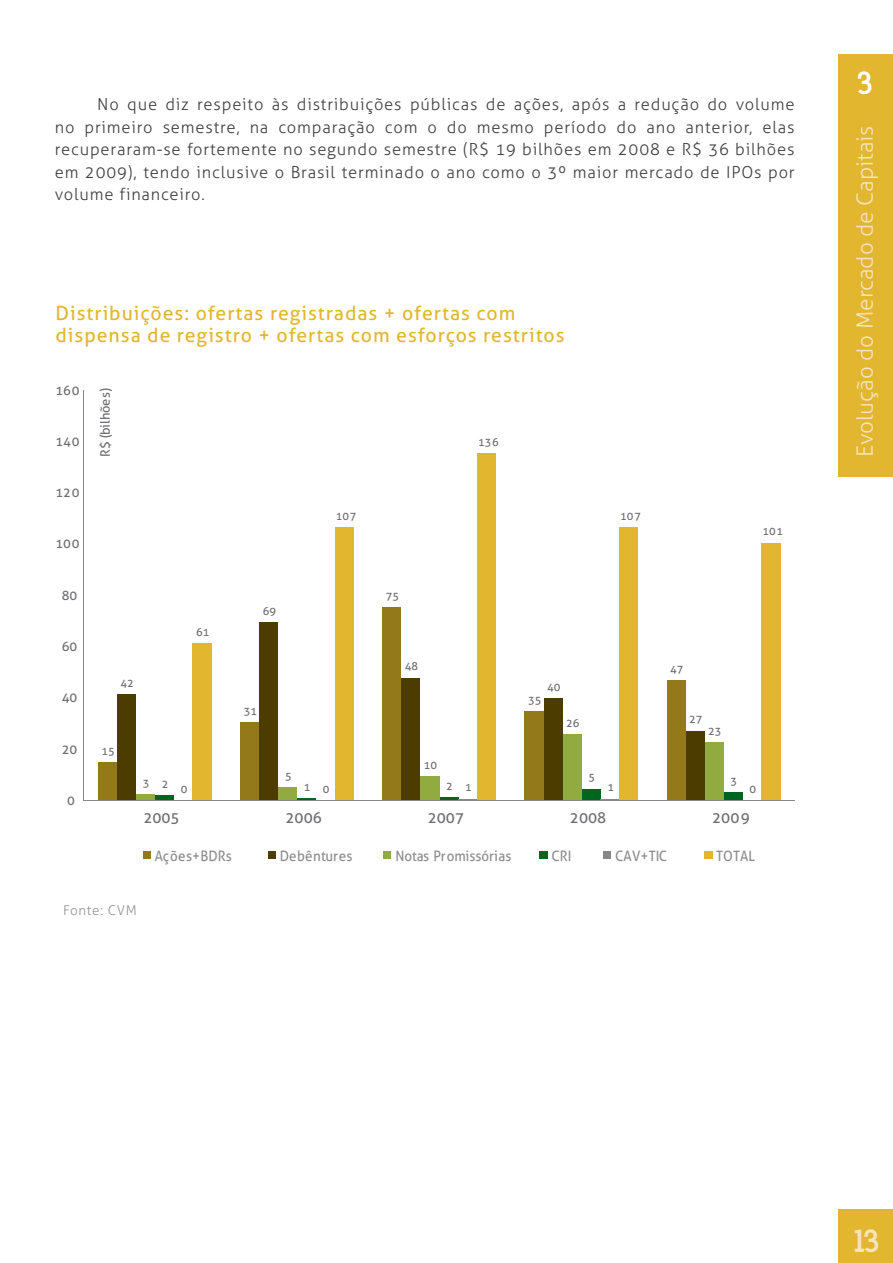
<style>
.page{position:relative;width:893px;height:1263px;background:#fff}
.page>*{position:absolute;margin:0;border:0;box-sizing:border-box;transform-origin:0 0}
.t1{font:900 30px "Nilland";color:#f5e4bd}
.t2{font:900 30px "Nilland";color:#fff}
.t3{font:300 22.5px "Aller";color:#f5e4bd}
.t4{font:19.5px/22.5px "Aller";letter-spacing:.05em;color:#e3b62f}
.t5{font:300 16.5px/22.5px "Aller";letter-spacing:.05em;color:#414042;text-align:justify}
.t6{font:15.15px "Aller";color:#6d6e71}
.t7{font:14.25px "Aller";color:#8c8c8c;scale:.93 1}
.t8{font:300 13.5px "Aller";letter-spacing:.05em;color:#939598}
.t9{font:12.9px "Aller";color:#6d6e71}
.t10{font:11.1px "Aller";color:#6d6e71}
</style>
<div class="page">
<div style="left:839px;top:1209px;width:54px;height:54px;background:#e3b62f"></div>
<div style="left:839px;top:54px;width:54px;height:422px;background:#e3b62f"></div>
<div style="left:98px;top:762px;width:19px;height:39px;background:#94791a"></div>
<div style="left:240px;top:722px;width:19px;height:79px;background:#94791a"></div>
<div style="left:382px;top:607px;width:19px;height:194px;background:#94791a"></div>
<div style="left:524px;top:711px;width:20px;height:90px;background:#94791a"></div>
<div style="left:667px;top:680px;width:19px;height:121px;background:#94791a"></div>
<div style="left:117px;top:694px;width:19px;height:107px;background:#4c3c00"></div>
<div style="left:259px;top:622px;width:19px;height:179px;background:#4c3c00"></div>
<div style="left:401px;top:678px;width:19px;height:123px;background:#4c3c00"></div>
<div style="left:544px;top:698px;width:19px;height:103px;background:#4c3c00"></div>
<div style="left:686px;top:731px;width:19px;height:70px;background:#4c3c00"></div>
<div style="left:136px;top:794px;width:19px;height:7px;background:#91ab40"></div>
<div style="left:278px;top:787px;width:19px;height:14px;background:#91ab40"></div>
<div style="left:420px;top:776px;width:20px;height:25px;background:#91ab40"></div>
<div style="left:563px;top:734px;width:19px;height:67px;background:#91ab40"></div>
<div style="left:705px;top:743px;width:19px;height:58px;background:#91ab40"></div>
<div style="left:155px;top:796px;width:19px;height:5px;background:#00661f"></div>
<hr style="left:297px;top:798px;width:19px;height:3px;background:#00661f">
<hr style="left:440px;top:797px;width:19px;height:4px;background:#00661f">
<div style="left:582px;top:789px;width:18px;height:12px;background:#00661f"></div>
<div style="left:724px;top:792px;width:18px;height:9px;background:#00661f"></div>
<svg style="left:459px;top:799px;width:18px;height:1px"></svg>
<svg style="left:600px;top:799px;width:19px;height:1px"></svg>
<div style="left:193px;top:643px;width:19px;height:158px;background:#e3b62f"></div>
<div style="left:335px;top:527px;width:19px;height:274px;background:#e3b62f"></div>
<div style="left:477px;top:453px;width:19px;height:348px;background:#e3b62f"></div>
<div style="left:619px;top:528px;width:19px;height:273px;background:#e3b62f"></div>
<div style="left:761px;top:543px;width:20px;height:258px;background:#e3b62f"></div>
<hr style="left:84px;top:390px;width:1px;height:411px;background:#868787">
<hr style="left:84px;top:800px;width:711px;height:1px;background:#868787">
<div style="left:144px;top:851px;width:7px;height:8px;background:#94791a"></div>
<div style="left:268px;top:851px;width:8px;height:8px;background:#4c3c00"></div>
<div style="left:384px;top:851px;width:7px;height:8px;background:#91ab40"></div>
<div style="left:539px;top:851px;width:9px;height:8px;background:#00661f"></div>
<div style="left:604px;top:851px;width:7px;height:8px;background:#868787"></div>
<div style="left:704px;top:851px;width:8px;height:8px;background:#e3b62f"></div>
<p class="t5" style="left:55px;top:93px;width:741px;text-indent:43px">No que diz respeito às distribuições públicas de ações, após a redução do volume no primeiro semestre, na comparação com o do mesmo período do ano anterior, elas recuperaram-se fortemente no segundo semestre (R$ 19 bilhões em 2008 e R$ 36 bilhões em 2009), tendo inclusive o Brasil terminado o ano como o 3º maior mercado de IPOs por volume financeiro.</p>
<p class="t4" style="left:56px;top:301px;width:511px">Distribuições: ofertas registradas + ofertas com dispensa de registro + ofertas com esforços restritos</p>
<p class="t9" style="left:56px;top:382px;width:26px">160</p>
<p class="t9" style="left:56px;top:433px;width:26px">140</p>
<p class="t9" style="left:56px;top:485px;width:26px">120</p>
<p class="t9" style="left:56px;top:536px;width:26px">100</p>
<p class="t9" style="left:62px;top:587px;width:17px">80</p>
<p class="t9" style="left:62px;top:639px;width:17px">60</p>
<p class="t9" style="left:62px;top:690px;width:17px">40</p>
<p class="t9" style="left:62px;top:741px;width:17px">20</p>
<p class="t9" style="left:67px;top:792px;width:9px">0</p>
<p class="t9" style="left:97px;top:457px;width:71px;rotate:-90deg">R$ (bilhões)</p>
<p class="t10" style="left:336px;top:509px;width:22px">107</p>
<p class="t10" style="left:478px;top:435px;width:22px">136</p>
<p class="t10" style="left:620px;top:509px;width:22px">107</p>
<p class="t10" style="left:762px;top:525px;width:22px">101</p>
<p class="t10" style="left:120px;top:676px;width:15px">42</p>
<p class="t10" style="left:102px;top:744px;width:15px">15</p>
<p class="t10" style="left:143px;top:776px;width:8px">3</p>
<p class="t10" style="left:196px;top:625px;width:15px">61</p>
<p class="t10" style="left:263px;top:605px;width:15px">69</p>
<p class="t10" style="left:244px;top:704px;width:15px">31</p>
<p class="t10" style="left:386px;top:589px;width:15px">75</p>
<p class="t10" style="left:405px;top:659px;width:15px">48</p>
<p class="t10" style="left:424px;top:758px;width:15px">10</p>
<p class="t10" style="left:547px;top:680px;width:15px">40</p>
<p class="t10" style="left:528px;top:693px;width:15px">35</p>
<p class="t10" style="left:566px;top:716px;width:15px">26</p>
<p class="t10" style="left:670px;top:662px;width:15px">47</p>
<p class="t10" style="left:689px;top:712px;width:15px">27</p>
<p class="t10" style="left:708px;top:725px;width:15px">23</p>
<p class="t10" style="left:285px;top:769px;width:8px">5</p>
<p class="t10" style="left:588px;top:770px;width:8px">5</p>
<p class="t10" style="left:731px;top:774px;width:8px">3</p>
<p class="t10" style="left:162px;top:777px;width:8px">2</p>
<p class="t10" style="left:304px;top:780px;width:8px">1</p>
<p class="t10" style="left:446px;top:779px;width:8px">2</p>
<p class="t10" style="left:181px;top:782px;width:8px">0</p>
<p class="t10" style="left:323px;top:782px;width:8px">0</p>
<p class="t10" style="left:465px;top:781px;width:8px">1</p>
<p class="t10" style="left:607px;top:781px;width:8px">1</p>
<p class="t10" style="left:749px;top:782px;width:8px">0</p>
<p class="t6" style="left:143px;top:808px;width:38px">2005</p>
<p class="t6" style="left:286px;top:808px;width:38px">2006</p>
<p class="t6" style="left:428px;top:808px;width:38px">2007</p>
<p class="t6" style="left:570px;top:808px;width:38px">2008</p>
<p class="t6" style="left:712px;top:808px;width:39px">2009</p>
<p class="t7" style="left:155px;top:847px;width:85px">Ações+BDRs</p>
<p class="t7" style="left:280px;top:847px;width:79px">Debêntures</p>
<p class="t7" style="left:395px;top:847px;width:126px">Notas Promissórias</p>
<p class="t7" style="left:552px;top:847px;width:23px">CRI</p>
<p class="t7" style="left:615px;top:847px;width:57px">CAV+TIC</p>
<p class="t7" style="left:716px;top:847px;width:43px">TOTAL</p>
<p class="t8" style="left:63px;top:902px;width:75px">Fonte: CVM</p>
<h1 class="t2" style="left:856px;top:63px;width:19px">3</h1>
<h2 class="t3" style="left:851px;top:457px;width:333px;rotate:-90deg">Evolução do Mercado de Capitais</h2>
<h1 class="t1" style="left:851px;top:1221px;width:31px">13</h1>
</div>
